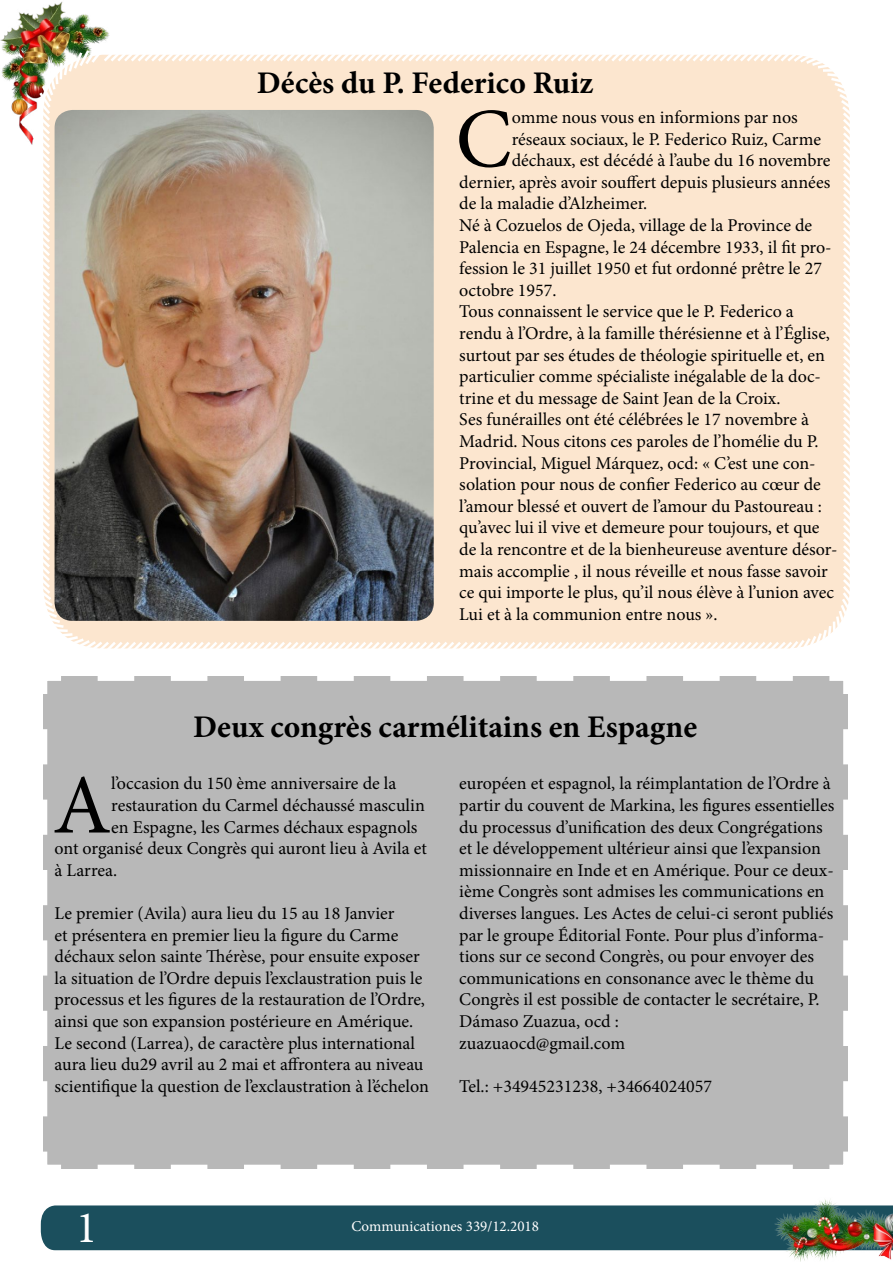
<style>
.page{position:relative;width:893px;height:1263px;background:#fff}
.page>*{position:absolute;margin:0;border:0;box-sizing:border-box;transform-origin:0 0}
.t1{font:84.45px "Minion Pro";color:#000}
.t2{font:45px "Minion Pro";color:#fff}
.t3{font:700 31.5px "Minion Pro";color:#000}
.t4{font:18px/21.6px "Minion Pro";color:#000}
.t5{font:15px "Minion Pro";color:#fff}
</style>
<div class="page">
<div style="left:41px;top:1205px;width:734px;height:45px;background:#1b4f5d"></div>
<img style="left:0;top:2px;width:109px;height:143px">
<img style="left:775px;top:1199px;width:118px;height:63px">
<div style="left:43px;top:676px;width:805px;height:493px;background:#b8b8b8"></div>
<svg style="left:34px;top:45px;width:816px;height:604px"></svg>
<img style="left:55px;top:110px;width:379px;height:511px">
<h3 class="t3" style="left:257px;top:61px;width:338px">Décès du P. Federico Ruiz</h3>
<h1 class="t1" style="left:455px;top:83px;width:58px">C</h1>
<p class="t4" style="left:512px;top:107px;width:288px">omme nous vous en informions par nos</p>
<p class="t4" style="left:512px;top:128px;width:311px">réseaux sociaux, le P. Federico Ruiz, Carme</p>
<p class="t4" style="left:512px;top:150px;width:320px">déchaux, est décédé à l’aube du 16 novembre</p>
<p class="t4" style="left:459px;top:171px;width:372px">dernier, après avoir souffert depuis plusieurs années</p>
<p class="t4" style="left:459px;top:193px;width:190px">de la maladie d’Alzheimer.</p>
<p class="t4" style="left:459px;top:215px;width:354px">Né à Cozuelos de Ojeda, village de la Province de</p>
<p class="t4" style="left:459px;top:236px;width:374px">Palencia en Espagne, le 24 décembre 1933, il fit pro-</p>
<p class="t4" style="left:459px;top:258px;width:364px">fession le 31 juillet 1950 et fut ordonné prêtre le 27</p>
<p class="t4" style="left:459px;top:279px;width:99px">octobre 1957.</p>
<p class="t4" style="left:459px;top:301px;width:336px">Tous connaissent le service que le P. Federico a</p>
<p class="t4" style="left:459px;top:323px;width:372px">rendu à l’Ordre, à la famille thérésienne et à l’Église,</p>
<p class="t4" style="left:459px;top:344px;width:367px">surtout par ses études de théologie spirituelle et, en</p>
<p class="t4" style="left:459px;top:366px;width:363px">particulier comme spécialiste inégalable de la doc-</p>
<p class="t4" style="left:459px;top:387px;width:323px">trine et du message de Saint Jean de la Croix.</p>
<p class="t4" style="left:459px;top:409px;width:351px">Ses funérailles ont été célébrées le 17 novembre à</p>
<p class="t4" style="left:459px;top:431px;width:361px">Madrid. Nous citons ces paroles de l’homélie du P.</p>
<p class="t4" style="left:459px;top:452px;width:358px">Provincial, Miguel Márquez, ocd: « C’est une con-</p>
<p class="t4" style="left:459px;top:474px;width:363px">solation pour nous de confier Federico au cœur de</p>
<p class="t4" style="left:459px;top:495px;width:364px">l’amour blessé et ouvert de l’amour du Pastoureau :</p>
<p class="t4" style="left:459px;top:517px;width:362px">qu’avec lui il vive et demeure pour toujours, et que</p>
<p class="t4" style="left:459px;top:539px;width:380px">de la rencontre et de la bienheureuse aventure désor-</p>
<p class="t4" style="left:459px;top:560px;width:370px">mais accomplie , il nous réveille et nous fasse savoir</p>
<p class="t4" style="left:459px;top:582px;width:376px">ce qui importe le plus, qu’il nous élève à l’union avec</p>
<p class="t4" style="left:459px;top:603px;width:260px">Lui et à la communion entre nous ».</p>
<h3 class="t3" style="left:193px;top:705px;width:506px">Deux congrès carmélitains en Espagne</h3>
<h1 class="t1" style="left:53px;top:749px;width:60px">A</h1>
<p class="t4" style="left:111px;top:773px;width:287px">l’occasion du 150 ème anniversaire de la</p>
<p class="t4" style="left:111px;top:794px;width:315px">restauration du Carmel déchaussé masculin</p>
<p class="t4" style="left:111px;top:816px;width:308px">en Espagne, les Carmes déchaux espagnols</p>
<p class="t4" style="left:55px;top:838px;width:374px">ont organisé deux Congrès qui auront lieu à Avila et</p>
<p class="t4" style="left:55px;top:859px;width:64px">à Larrea.</p>
<p class="t4" style="left:55px;top:902px;width:376px">Le premier (Avila) aura lieu du 15 au 18 Janvier<br>et présentera en premier lieu la figure du Carme déchaux selon sainte Thérèse, pour ensuite exposer la situation de l’Ordre depuis l’exclaustration puis le processus et les figures de la restauration de l’Ordre, ainsi que son expansion postérieure en Amérique.<br>Le second (Larrea), de caractère plus international aura lieu du29 avril au 2 mai et affrontera au niveau scientifique la question de l’exclaustration à l’échelon</p>
<p class="t4" style="left:459px;top:773px;width:376px">européen et espagnol, la réimplantation de l’Ordre à partir du couvent de Markina, les figures essentielles du processus d’unification des deux Congrégations et le développement ultérieur ainsi que l’expansion missionnaire en Inde et en Amérique. Pour ce deux&shy;ième Congrès sont admises les communications en diverses langues. Les Actes de celui-ci seront publiés par le groupe Éditorial Fonte. Pour plus d’informa&shy;tions sur ce second Congrès, ou pour envoyer des communications en consonance avec le thème du Congrès il est possible de contacter le secrétaire, P.<br>Dámaso Zuazua, ocd :<br>zuazuaocd@gmail.com</p>
<p class="t4" style="left:459px;top:1075px;width:254px">Tel.: +34945231238, +34664024057</p>
<h2 class="t2" style="left:76px;top:1197px;width:23px">1</h2>
<p class="t5" style="left:351px;top:1216px;width:189px">Communicationes 339/12.2018</p>
</div>
